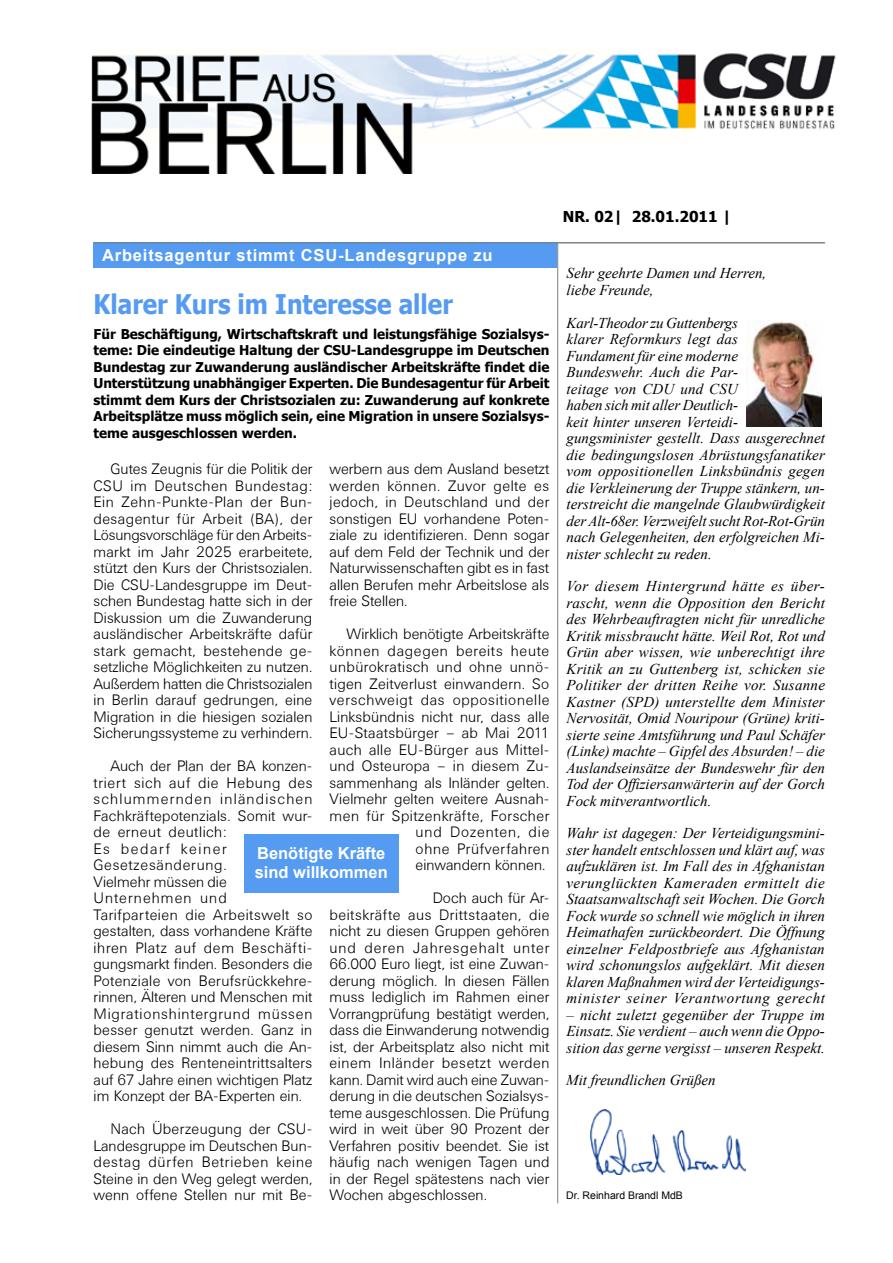
<style>
.page{position:relative;width:893px;height:1263px;background:#fff}
.page>*{position:absolute;margin:0;border:0;box-sizing:border-box;transform-origin:0 0}
.t1{font:700 27px "Tahoma";color:#559bf2;scale:.9 1}
.t2{font:700 16.5px "Arial";letter-spacing:.05em;color:#fff}
.t3{font:700 16.5px/19.5px "Arial";color:#fff}
.t4{font:300 15px/16.5px "Univers BSK";letter-spacing:.005em;color:#000;text-align:justify}
.t5{font:italic 15px/16.5px "Times New Roman";color:#000;text-align:justify}
.t6{font:700 15px "Tahoma";color:#000}
.t7{font:700 13.5px/16.5px "Tahoma";color:#000;text-align:justify}
.t8{font:10.5px "Arial";color:#000}
</style>
<div class="page">
<hr style="left:557px;top:242px;width:1px;height:961px;background:#7b7c7e">
<div style="left:94px;top:242px;width:463px;height:26px;background:#559bf2"></div>
<hr style="left:94px;top:242px;width:731px;height:1px;background:#7b7c7e">
<div style="left:244px;top:834px;width:155px;height:58px;background:#559bf2"></div>
<img style="left:92px;top:53px;width:744px;height:120px">
<img style="left:747px;top:321px;width:74px;height:105px">
<img style="left:591px;top:1110px;width:155px;height:64px">
<p class="t2" style="left:102px;top:244px;width:392px">Arbeitsagentur stimmt CSU-Landesgruppe zu</p>
<h1 class="t1" style="left:94px;top:285px;width:401px">Klarer Kurs im Interesse aller</h1>
<p class="t7" style="left:94px;top:325px;width:457px">Für Beschäftigung, Wirtschaftskraft und leistungsfähige Sozialsys&shy;teme: Die eindeutige Haltung der CSU-Landesgruppe im Deutschen Bundestag zur Zuwanderung ausländischer Arbeitskräfte findet die Unterstützung unabhängiger Experten. Die Bundesagentur für Arbeit stimmt dem Kurs der Christsozialen zu: Zuwanderung auf konkrete Arbeitsplätze muss möglich sein, eine Migration in unsere Sozialsys&shy;teme ausgeschlossen werden.</p>
<p class="t4" style="left:94px;top:461px;width:221px;text-indent:17px">Gutes Zeugnis für die Politik der CSU im Deutschen Bundestag:<br>Ein Zehn-Punkte-Plan der Bun&shy;desagentur für Arbeit (BA), der Lösungsvorschläge für den Arbeits&shy;markt im Jahr 2025 erarbeitete, stützt den Kurs der Christsozialen.<br>Die CSU-Landesgruppe im Deut&shy;schen Bundestag hatte sich in der Diskussion um die Zuwanderung ausländischer Arbeitskräfte dafür stark gemacht, bestehende ge&shy;setzliche Möglichkeiten zu nutzen.<br>Außerdem hatten die Christsozialen in Berlin darauf gedrungen, eine Migration in die hiesigen sozialen Sicherungssysteme zu verhindern.</p>
<p class="t4" style="left:94px;top:758px;width:221px;text-align:left;text-indent:17px">Auch der Plan der BA konzen&shy;triert sich auf die Hebung des schlummernden inländischen<br>Fachkräftepotenzials. Somit wur&shy;de erneut deutlich:<br>Es bedarf keiner<br>Gesetzesänderung.<br>Vielmehr müssen die<br>Unternehmen und<br>Tarifparteien die Arbeitswelt so gestalten, dass vorhandene Kräfte ihren Platz auf dem Beschäfti&shy;gungsmarkt finden. Besonders die<br>Potenziale von Berufsrückkehre&shy;rinnen, Älteren und Menschen mit<br>Migrationshintergrund müssen besser genutzt werden. Ganz in diesem Sinn nimmt auch die An&shy;hebung des Renteneintrittsalters auf 67 Jahre einen wichtigen Platz im Konzept der BA-Experten ein.</p>
<p class="t4" style="left:94px;top:1121px;width:221px;text-indent:17px">Nach Überzeugung der CSU-Landesgruppe im Deutschen Bun&shy;destag dürfen Betrieben keine Steine in den Weg gelegt werden, wenn offene Stellen nur mit Be-</p>
<p class="t4" style="left:330px;top:461px;width:221px">werbern aus dem Ausland besetzt werden können. Zuvor gelte es jedoch, in Deutschland und der sonstigen EU vorhandene Poten&shy;ziale zu identifizieren. Denn sogar auf dem Feld der Technik und der Naturwissenschaften gibt es in fast allen Berufen mehr Arbeitslose als freie Stellen.</p>
<p class="t4" style="left:330px;top:626px;width:222px;text-align:right">Wirklich benötigte Arbeitskräfte können dagegen bereits heute unbürokratisch und ohne unnö&shy;tigen Zeitverlust einwandern. So verschweigt das oppositionelle<br>Linksbündnis nicht nur, dass alle<br>EU-Staatsbürger – ab Mai 2011 auch alle EU-Bürger aus Mittel&shy;und Osteuropa – in diesem Zu&shy;sammenhang als Inländer gelten.<br>Vielmehr gelten weitere Ausnah&shy;men für Spitzenkräfte, Forscher und Dozenten, die<br>ohne Prüfverfahren<br>einwandern können.</p>
<p class="t4" style="left:330px;top:890px;width:222px;text-align:left;text-indent:103px">Doch auch für Ar&shy;beitskräfte aus Drittstaaten, die nicht zu diesen Gruppen gehören und deren Jahresgehalt unter<br>66.000 Euro liegt, ist eine Zuwan&shy;derung möglich. In diesen Fällen muss lediglich im Rahmen einer<br>Vorrangprüfung bestätigt werden, dass die Einwanderung notwendig ist, der Arbeitsplatz also nicht mit einem Inländer besetzt werden kann. Damit wird auch eine Zuwan&shy;derung in die deutschen Sozialsys&shy;teme ausgeschlossen. Die Prüfung wird in weit über 90 Prozent der<br>Verfahren positiv beendet. Sie ist häufig nach wenigen Tagen und in der Regel spätestens nach vier<br>Wochen abgeschlossen.</p>
<p class="t3" style="left:255px;top:844px;width:134px">Benötigte Kräfte sind willkommen</p>
<p class="t6" style="left:563px;top:206px;width:170px">Nr. 02| 28.01.2011 |</p>
<p class="t5" style="left:566px;top:265px;width:201px">Sehr geehrte Damen und Herren, liebe Freunde,</p>
<p class="t5" style="left:566px;top:314px;width:260px;text-align:left">Karl-Theodor zu Guttenbergs<br>klarer Reformkurs legt das<br>Fundament für eine moderne<br>Bundeswehr. Auch die Par-<br>teitage von CDU und CSU<br>haben sich mit aller Deutlich-<br>keit hinter unseren Verteidi&shy;gungsminister gestellt. Dass ausgerechnet die bedingungslosen Abrüstungsfanatiker vom oppositionellen Linksbündnis gegen die Verkleinerung der Truppe stänkern, un&shy;terstreicht die mangelnde Glaubwürdigkeit der Alt-68er. Verzweifelt sucht Rot-Rot-Grün nach Gelegenheiten, den erfolgreichen Mi&shy;nister schlecht zu reden.</p>
<p class="t5" style="left:566px;top:578px;width:260px">Vor diesem Hintergrund hätte es über&shy;rascht, wenn die Opposition den Bericht des Wehrbeauftragten nicht für unredliche Kritik missbraucht hätte. Weil Rot, Rot und Grün aber wissen, wie unberechtigt ihre Kritik an zu Guttenberg ist, schicken sie Politiker der dritten Reihe vor. Susanne Kastner (SPD) unterstellte dem Minister Nervosität, Omid Nouripour (Grüne) kriti&shy;sierte seine Amtsführung und Paul Schäfer (Linke) machte – Gipfel des Absurden! – die Auslandseinsätze der Bundeswehr für den Tod der Offiziersanwärterin auf der Gorch Fock mitverantwortlich.</p>
<p class="t5" style="left:566px;top:825px;width:260px">Wahr ist dagegen: Der Verteidigungsmini&shy;ster handelt entschlossen und klärt auf, was aufzuklären ist. Im Fall des in Afghanistan verunglückten Kameraden ermittelt die Staatsanwaltschaft seit Wochen. Die Gorch Fock wurde so schnell wie möglich in ihren Heimathafen zurückbeordert. Die Öffnung einzelner Feldpostbriefe aus Afghanistan wird schonungslos aufgeklärt. Mit diesen klaren Maßnahmen wird der Verteidigungs&shy;minister seiner Verantwortung gerecht</p>
<p class="t5" style="left:566px;top:1006px;width:260px">– nicht zuletzt gegenüber der Truppe im Einsatz. Sie verdient – auch wenn die Oppo&shy;sition das gerne vergisst – unseren Respekt.</p>
<p class="t5" style="left:566px;top:1072px;width:151px">Mit freundlichen Grüßen</p>
<p class="t8" style="left:566px;top:1189px;width:118px">Dr. Reinhard Brandl MdB</p>
</div>
